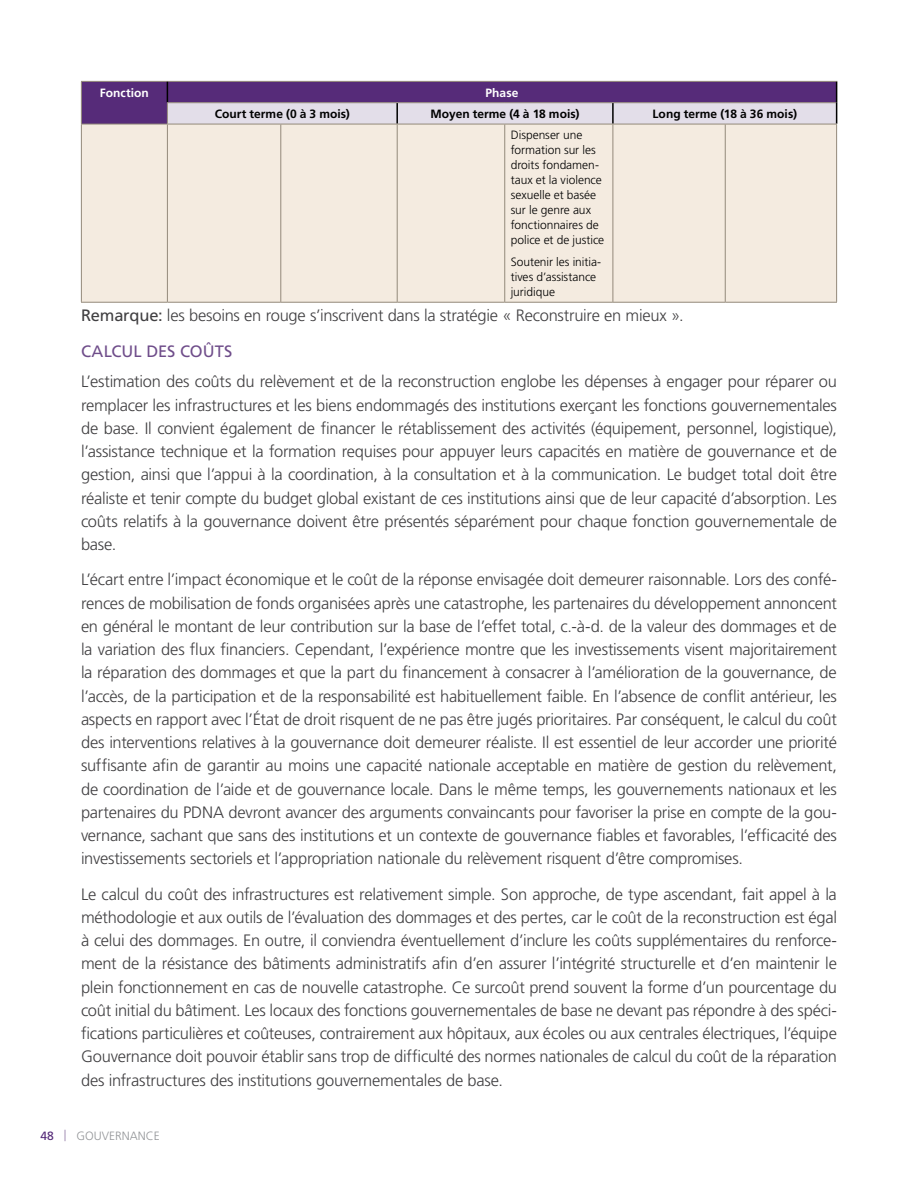
<style>
.page{position:relative;width:918px;height:1188px;background:#fff}
.page>*{position:absolute;margin:0;border:0;box-sizing:border-box;transform-origin:0 0}
.t1{font:300 16.5px/23.2px "Frutiger";letter-spacing:-.015em;color:#414042;text-align:justify}
.t2{font:16.5px "Frutiger";color:#6f4d8a}
.t3{font:300 12px/15px "Frutiger";color:#000}
.t4{font:700 12px "Frutiger";letter-spacing:.005em;color:#000}
.t5{font:300 12px "Frutiger";color:#939598}
.t6{font:700 12px "Frutiger";letter-spacing:.005em;color:#fff}
.s1{font-weight:400}
.s2{font-weight:400;color:#6f4d8a}
.s3{font-weight:400;color:#562b79}
.s4{font-size:15px;color:#9881ab}
</style>
<div class="page">
<div style="left:82px;top:125px;width:754px;height:177px;background:#f4ebe0"></div>
<hr style="left:81px;top:124px;width:1px;height:178px;background:#93897a">
<hr style="left:81px;top:302px;width:86px;height:1px;background:#93897a">
<hr style="left:167px;top:124px;width:1px;height:178px;background:#93897a">
<hr style="left:167px;top:302px;width:114px;height:1px;background:#93897a">
<hr style="left:280px;top:124px;width:1px;height:178px;background:#93897a">
<hr style="left:281px;top:302px;width:116px;height:1px;background:#93897a">
<hr style="left:397px;top:124px;width:1px;height:178px;background:#93897a">
<hr style="left:397px;top:302px;width:108px;height:1px;background:#93897a">
<hr style="left:504px;top:124px;width:1px;height:178px;background:#93897a">
<hr style="left:505px;top:302px;width:108px;height:1px;background:#93897a">
<hr style="left:613px;top:124px;width:1px;height:178px;background:#93897a">
<hr style="left:613px;top:302px;width:112px;height:1px;background:#93897a">
<hr style="left:725px;top:124px;width:1px;height:178px;background:#93897a">
<hr style="left:836px;top:124px;width:1px;height:178px;background:#93897a">
<hr style="left:725px;top:302px;width:112px;height:1px;background:#93897a">
<hr style="left:81px;top:124px;width:86px;height:1px;background:#93897a">
<svg style="left:81px;top:81px;width:756px;height:43px"></svg>
<hr style="left:167px;top:124px;width:114px;height:1px;background:#93897a">
<hr style="left:281px;top:124px;width:116px;height:1px;background:#93897a">
<hr style="left:397px;top:124px;width:108px;height:1px;background:#93897a">
<hr style="left:505px;top:124px;width:108px;height:1px;background:#93897a">
<hr style="left:613px;top:124px;width:112px;height:1px;background:#93897a">
<hr style="left:725px;top:124px;width:112px;height:1px;background:#93897a">
<p class="t6" style="left:100px;top:85px;width:51px">Fonction</p>
<p class="t6" style="left:486px;top:85px;width:34px">Phase</p>
<p class="t4" style="left:215px;top:107px;width:137px">Court terme (0 à 3 mois)</p>
<p class="t4" style="left:431px;top:107px;width:151px">Moyen terme (4 à 18 mois)</p>
<p class="t4" style="left:652px;top:107px;width:146px">Long terme (18 à 36 mois)</p>
<p class="t3" style="left:511px;top:128px;width:95px">Dispenser une formation sur les droits fondamen&shy;taux et la violence sexuelle et basée sur le genre aux fonctionnaires de police et de justice</p>
<p class="t3" style="left:511px;top:255px;width:92px">Soutenir les initia&shy;tives d’assistance juridique</p>
<p class="t1" style="left:81px;top:297px;width:604px;line-height:36px"><span class="s1">REMARQUE:</span> les besoins en rouge s’inscrivent dans la stratégie « Reconstruire en mieux ».<br><span class="s2">CALCUL</span></p>
<p class="t2" style="left:146px;top:341px;width:11px">DES</p>
<p class="t2" style="left:180px;top:341px;width:45px">COÛTS</p>
<p class="t1" style="left:81px;top:370px;width:758px">L’estimation des coûts du relèvement et de la reconstruction englobe les dépenses à engager pour réparer ou remplacer les infrastructures et les biens endommagés des institutions exerçant les fonctions gouvernementales de base. Il convient également de financer le rétablissement des activités (équipement, personnel, logistique), l’assistance technique et la formation requises pour appuyer leurs capacités en matière de gouvernance et de gestion, ainsi que l’appui à la coordination, à la consultation et à la communication. Le budget total doit être réaliste et tenir compte du budget global existant de ces institutions ainsi que de leur capacité d’absorption. Les coûts relatifs à la gouvernance doivent être présentés séparément pour chaque fonction gouvernementale de base.</p>
<p class="t1" style="left:81px;top:568px;width:758px">L’écart entre l’impact économique et le coût de la réponse envisagée doit demeurer raisonnable. Lors des confé&shy;rences de mobilisation de fonds organisées après une catastrophe, les partenaires du développement annoncent en général le montant de leur contribution sur la base de l’effet total, c.-à-d. de la valeur des dommages et de la variation des flux financiers. Cependant, l’expérience montre que les investissements visent majoritairement la réparation des dommages et que la part du financement à consacrer à l’amélioration de la gouvernance, de l’accès, de la participation et de la responsabilité est habituellement faible. En l’absence de conflit antérieur, les aspects en rapport avec l’État de droit risquent de ne pas être jugés prioritaires. Par conséquent, le calcul du coût des interventions relatives à la gouvernance doit demeurer réaliste. Il est essentiel de leur accorder une priorité suffisante afin de garantir au moins une capacité nationale acceptable en matière de gestion du relèvement, de coordination de l’aide et de gouvernance locale. Dans le même temps, les gouvernements nationaux et les partenaires du PDNA devront avancer des arguments convaincants pour favoriser la prise en compte de la gou&shy;vernance, sachant que sans des institutions et un contexte de gouvernance fiables et favorables, l’efficacité des investissements sectoriels et l’appropriation nationale du relèvement risquent d’être compromises.</p>
<p class="t1" style="left:81px;top:882px;width:758px">Le calcul du coût des infrastructures est relativement simple. Son approche, de type ascendant, fait appel à la méthodologie et aux outils de l’évaluation des dommages et des pertes, car le coût de la reconstruction est égal à celui des dommages. En outre, il conviendra éventuellement d’inclure les coûts supplémentaires du renforce&shy;ment de la résistance des bâtiments administratifs afin d’en assurer l’intégrité structurelle et d’en maintenir le plein fonctionnement en cas de nouvelle catastrophe. Ce surcoût prend souvent la forme d’un pourcentage du coût initial du bâtiment. Les locaux des fonctions gouvernementales de base ne devant pas répondre à des spéci&shy;fications particulières et coûteuses, contrairement aux hôpitaux, aux écoles ou aux centrales électriques, l’équipe Gouvernance doit pouvoir établir sans trop de difficulté des normes nationales de calcul du coût de la réparation des infrastructures des institutions gouvernementales de base.</p>
<p class="t5" style="left:40px;top:1129px;width:121px"><span class="s3">48</span> <span class="s4">|</span> GOUVERNANCE</p>
</div>
